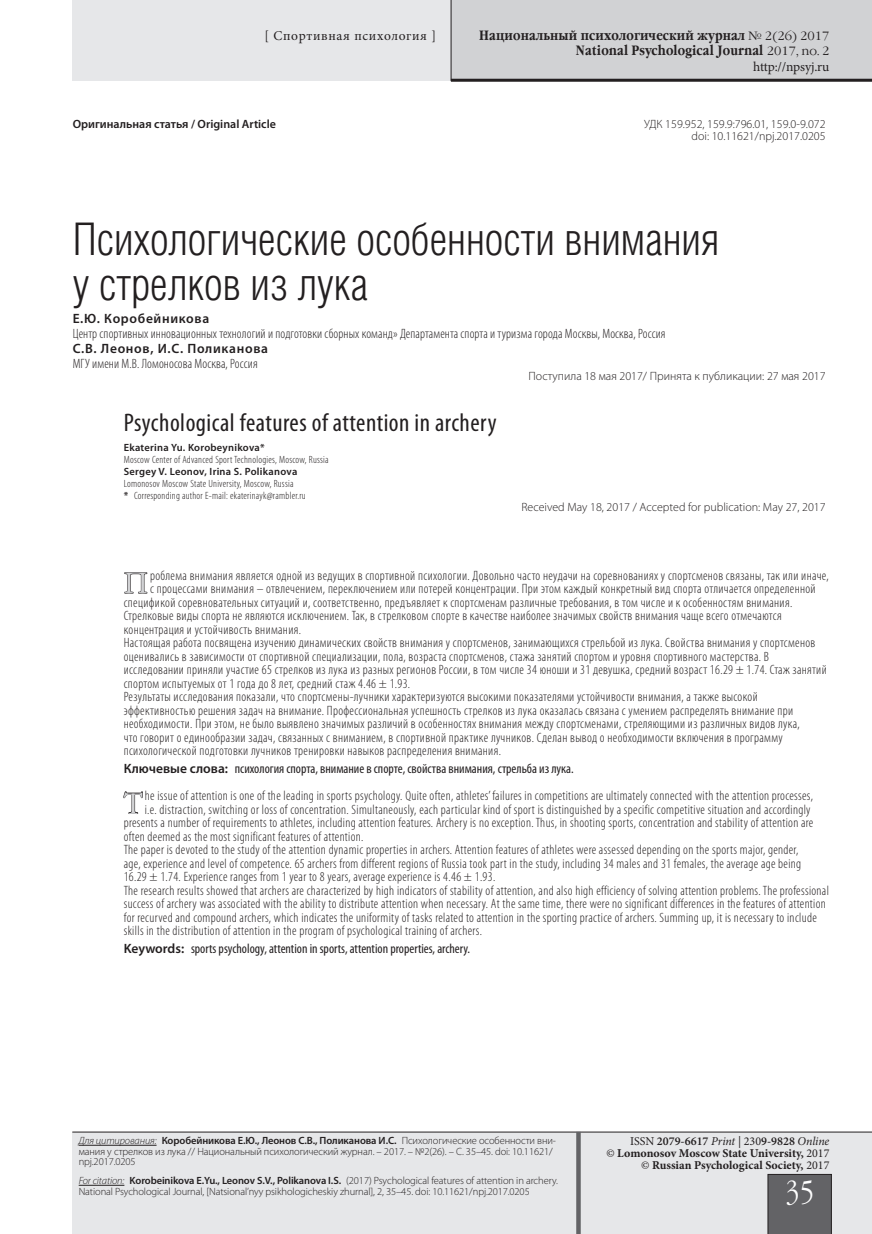
<style>
.page{position:relative;width:872px;height:1234px;background:#fff}
.page>*{position:absolute;margin:0;border:0;box-sizing:border-box;transform-origin:0 0}
.Header___Article{font:45px/45px "Helios Cond Light C";color:#231f20}
.Page_num{font:30px "Garamond Narrow C";color:#fff}
.Resume_MAIN___1st{font:29.1px "Garamond C";color:#d1d2d4}
.Header___Article___E{font:condensed 25.5px "Myriad Pro";letter-spacing:.02em;color:#231f20}
.Resume_MAIN{font:300 condensed 13.5px/13.5px "Myriad Pro";letter-spacing:.025em;color:#231f20}
.Resume_MAIN___1st-2{font:300 condensed 13.5px "Myriad Pro";letter-spacing:.025em;color:#231f20}
.Autor___HEADER{font:300 condensed 13.5px/15px "Myriad Pro";letter-spacing:.01em;color:#231f20}
.Resume_KEYWORDS{font:condensed 13.5px "Myriad Pro";color:#231f20}
.t1{font:700 13.5px/15px "Garamond Narrow C";letter-spacing:.01em;color:#231f20;text-align:right}
.t2{font:13.5px "Minion Pro";letter-spacing:.045em;color:#231f20}
.t3{font:13.5px "Minion Pro";letter-spacing:-.015em;color:#231f20}
.Code_prefix{font:300 12px "Myriad Pro";color:#231f20}
.t4{font:700 12px/12px "Minion Pro";color:#231f20;text-align:right}
.Code_prefix-2{font:600 12px "Myriad Pro";color:#231f20}
.t5{font:300 10.5px/10.5px "Myriad Pro";letter-spacing:-.01em;color:#231f20}
.Autor___HEADER___EN{font:300 condensed 10.5px/12px "Myriad Pro";letter-spacing:.025em;color:#231f20}
.s1{font-family:"Garamond C";font-weight:400;font-size:12px}
.s2{font-weight:600;font-stretch:normal}
.s3{font-style:italic}
.s4{font-weight:600}
.s5{font-weight:400}
.s6{font-weight:400;font-style:italic}
</style>
<div class="page">
<div style="left:72px;top:0;width:800px;height:81px;background:#e6e7e9"></div>
<div style="left:451px;top:0;width:421px;height:81px;background:#d1d2d4"></div>
<div style="left:72px;top:1132px;width:800px;height:101px;background:#e6e7e9"></div>
<hr style="left:72px;top:1131px;width:800px;height:1px;background:#231f20">
<div style="left:767px;top:1173px;width:64px;height:60px;background:#636366"></div>
<hr style="left:451px;top:79px;width:421px;height:3px;background:#231f20">
<div style="left:576px;top:1131px;width:5px;height:102px;background:#636366"></div>
<hr style="left:451px;top:0;width:1px;height:81px;background:#231f20">
<hr style="left:79px;top:1144px;width:78px;height:1px;background:#231f20">
<hr style="left:79px;top:1184px;width:45px;height:1px;background:#231f20">
<svg style="left:124px;top:572px;width:24px;height:21px"></svg>
<svg style="left:123px;top:791px;width:20px;height:23px"></svg>
<p class="t2" style="left:264px;top:26px;width:173px">[ Спортивная психология ]</p>
<p class="t1" style="left:479px;top:28px;width:352px">Национальный психологический журнал <span class="s1">№ 2(26) 2017<br></span>National Psychological Journal <span class="s1">2017, no. 2</span></p>
<p class="t3" style="left:753px;top:57px;width:78px">http://npsyj.ru</p>
<p class="Code_prefix-2" style="left:73px;top:116px;width:205px">Оригинальная статья / Original Article</p>
<p class="Code_prefix" style="left:644px;top:117px;width:183px">УДК 159.952, 159.9:796.01, 159.0-9.072</p>
<p class="Code_prefix" style="left:691px;top:129px;width:135px">doi: 10.11621/npj.2017.0205</p>
<p class="Header___Article" style="left:73px;top:216px;width:648px">Психологические особенности внимания у стрелков из лука</p>
<p class="Autor___HEADER" style="left:73px;top:311px;width:594px"><span class="s2">Е.Ю. Коробейникова<br></span>Центр спортивных инновационных технологий и подготовки сборных команд» Департамента спорта и туризма города Москвы, Москва, Россия</p>
<p class="Autor___HEADER" style="left:73px;top:341px;width:197px"><span class="s2">С.В. Леонов, И.С. Поликанова<br></span>МГУ имени М.В. Ломоносова Москва, Россия</p>
<p class="Code_prefix" style="left:528px;top:369px;width:298px">Поступила 18 мая 2017/ Принята к публикации: 27 мая 2017</p>
<p class="Header___Article___E" style="left:124px;top:406px;width:374px">Psychological features of attention in archery</p>
<p class="Autor___HEADER___EN" style="left:124px;top:441px;width:206px"><span class="s2">Ekaterina Yu. Korobeynikova*<br></span>Moscow Center of Advanced Sport Technologies, Moscow, Russia</p>
<p class="Autor___HEADER___EN" style="left:124px;top:465px;width:175px"><span class="s2">Sergey V. Leonov, Irina S. Polikanova<br></span>Lomonosov Moscow State University, Moscow, Russia</p>
<p class="Autor___HEADER___EN" style="left:124px;top:489px;width:183px"><span class="s2">*</span> Corresponding author E-mail: ekaterinayk@rambler.ru</p>
<p class="Code_prefix" style="left:521px;top:500px;width:305px">Received May 18, 2017 / Accepted for publication: May 27, 2017</p>
<p class="Resume_MAIN___1st" style="left:124px;top:567px;width:26px">П</p>
<p class="Resume_MAIN___1st-2" style="left:150px;top:567px;width:680px">роблема внимания является одной из ведущих в спортивной психологии. Довольно часто неудачи на соревнованиях у спортсменов связаны, так или иначе,</p>
<p class="Resume_MAIN___1st-2" style="left:150px;top:580px;width:667px">с процессами внимания – отвлечением, переключением или потерей концентрации. При этом каждый конкретный вид спорта отличается определенной</p>
<p class="Resume_MAIN___1st-2" style="left:124px;top:594px;width:670px">спецификой соревновательных ситуаций и, соответственно, предъявляет к спортсменам различные требования, в том числе и к особенностям внимания.</p>
<p class="Resume_MAIN___1st-2" style="left:124px;top:607px;width:659px">Стрелковые виды спорта не являются исключением. Так, в стрелковом спорте в качестве наиболее значимых свойств внимания чаще всего отмечаются</p>
<p class="Resume_MAIN___1st-2" style="left:124px;top:621px;width:179px">концентрация и устойчивость внимания.</p>
<p class="Resume_MAIN" style="left:124px;top:635px;width:704px">Настоящая работа посвящена изучению динамических свойств внимания у спортсменов, занимающихся стрельбой из лука. Свойства внимания у спортсменов оценивались в зависимости от спортивной специализации, пола, возраста спортсменов, стажа занятий спортом и уровня спортивного мастерства. В исследовании приняли участие 65 стрелков из лука из разных регионов России, в том числе 34 юноши и 31 девушка, средний возраст 16.29 ± 1.74. Стаж занятий спортом испытуемых от 1 года до 8 лет, средний стаж 4.46 ± 1.93.</p>
<p class="Resume_MAIN" style="left:124px;top:689px;width:677px">Результаты исследования показали, что спортсмены-лучники характеризуются высокими показателями устойчивости внимания, а также высокой эффективностью решения задач на внимание. Профессиональная успешность стрелков из лука оказалась связана с умением распределять внимание при необходимости. При этом, не было выявлено значимых различий в особенностях внимания между спортсменами, стреляющими из различных видов лука, что говорит о единообразии задач, связанных с вниманием, в спортивной практике лучников. Сделан вывод о необходимости включения в программу психологической подготовки лучников тренировки навыков распределения внимания.</p>
<p class="Resume_KEYWORDS" style="left:124px;top:760px;width:451px"><span class="s2">Ключевые слова:</span> психология спорта, внимание в спорте, свойства внимания, стрельба из лука.</p>
<p class="Resume_MAIN___1st" style="left:124px;top:787px;width:20px">T</p>
<p class="Resume_MAIN___1st-2" style="left:145px;top:787px;width:669px">he issue of attention is one of the leading in sports psychology. Quite often, athletes’ failures in competitions are ultimately connected with the attention processes,</p>
<p class="Resume_MAIN___1st-2" style="left:145px;top:800px;width:667px">i.e. distraction, switching or loss of concentration. Simultaneously, each particular kind of sport is distinguished by a specific competitive situation and accordingly</p>
<p class="Resume_MAIN___1st-2" style="left:124px;top:814px;width:691px">presents a number of requirements to athletes, including attention features. Archery is no exception. Thus, in shooting sports, concentration and stability of attention are</p>
<p class="Resume_MAIN___1st-2" style="left:124px;top:827px;width:241px">often deemed as the most significant features of attention.</p>
<p class="Resume_MAIN" style="left:124px;top:842px;width:679px">The paper is devoted to the study of the attention dynamic properties in archers. Attention features of athletes were assessed depending on the sports major, gender, age, experience and level of competence. 65 archers from different regions of Russia took part in the study, including 34 males and 31 females, the average age being<br>16.29 ± 1.74. Experience ranges from 1 year to 8 years, average experience is 4.46 ± 1.93.</p>
<p class="Resume_MAIN" style="left:124px;top:883px;width:707px">The research results showed that archers are characterized by high indicators of stability of attention, and also high efficiency of solving attention problems. The professional success of archery was associated with the ability to distribute attention when necessary. At the same time, there were no significant differences in the features of attention for recurved and compound archers, which indicates the uniformity of tasks related to attention in the sporting practice of archers. Summing up, it is necessary to include skills in the distribution of attention in the program of psychological training of archers.</p>
<p class="Resume_KEYWORDS" style="left:124px;top:940px;width:348px"><span class="s2">Keywords:</span> sports psychology, attention in sports, attention properties, archery.</p>
<p class="t5" style="left:79px;top:1134px;width:479px"><span class="s3">Для цитирования:</span> <span class="s4">Коробейникова Е.Ю., Леонов С.В., Поликанова И.С.</span> Психологические особенности вни&shy;мания у стрелков из лука // Национальный психологический журнал. – 2017. – №2(26). – С. 35–45. doi: 10.11621/ npj.2017.0205</p>
<p class="t5" style="left:79px;top:1174px;width:481px"><span class="s3">For citation:</span> <span class="s4">Korobeinikova E.Yu., Leonov S.V., Polikanova I.S.</span> (2017) Psychological features of attention in archery.<br>National Psychological Journal, [Natsional’nyy psikhologicheskiy zhurnal], 2, 35–45. doi: 10.11621/npj.2017.0205</p>
<p class="t4" style="left:606px;top:1134px;width:225px"><span class="s5">ISSN</span> <span class="s4">2079-6617</span> <span class="s6">Print</span> <span class="s5">| 230</span><span class="s4">9-9828</span> <span class="s6">Online<br>©</span> Lomonosov Moscow State University, <span class="s5">2017 ©</span> Russian Psychological Society, <span class="s5">2017</span></p>
<p class="Page_num" style="left:785px;top:1175px;width:31px">35</p>
</div>
